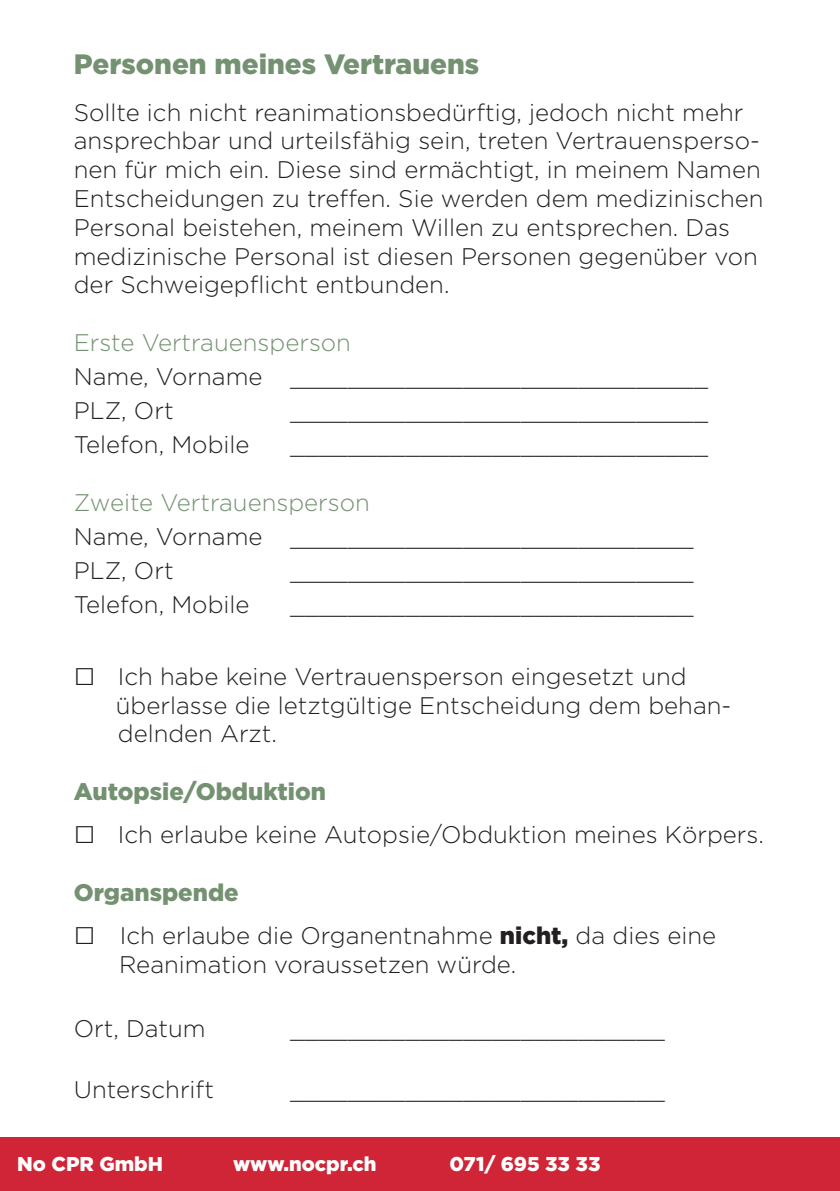
<style>
.page{position:relative;width:840px;height:1191px;background:#fff}
.page>*{position:absolute;margin:0;border:0;box-sizing:border-box;transform-origin:0 0}
.t1{font:900 28px "Gotham";color:#749171}
.t2{font:300 24px/28.8px "Gotham";color:#231f20}
.t3{font:300 24px "Gotham";color:#749171}
.t4{font:900 24px "Gotham";color:#749171}
.t5{font:900 20px "Gotham";color:#fff}
.s1{font-family:"Arial";font-weight:400;font-size:36px}
.s2{font-weight:900}
</style>
<div class="page">
<div style="left:0;top:1137px;width:839px;height:54px;background:#cf2536"></div>
<p class="t1" style="left:74px;top:48px;width:407px">Personen meines Vertrauens</p>
<p class="t2" style="left:74px;top:97px;width:691px">Sollte ich nicht reanimationsbedürftig, jedoch nicht mehr ansprechbar und urteilsfähig sein, treten Vertrauensperso&shy;nen für mich ein. Diese sind ermächtigt, in meinem Namen Entscheidungen zu treffen. Sie werden dem medizinischen Personal beistehen, meinem Willen zu entsprechen. Das medizinische Personal ist diesen Personen gegenüber von der Schweigepflicht entbunden.</p>
<p class="t3" style="left:74px;top:329px;width:278px">Erste Vertrauensperson</p>
<p class="t2" style="left:74px;top:359px;width:635px;line-height:34px">Name, Vorname _____________________________<br>PLZ, Ort</p>
<p class="t2" style="left:290px;top:396px;width:419px">_____________________________</p>
<p class="t2" style="left:74px;top:430px;width:177px">Telefon, Mobile</p>
<p class="t2" style="left:290px;top:430px;width:419px">_____________________________</p>
<p class="t3" style="left:74px;top:489px;width:297px">Zweite Vertrauensperson</p>
<p class="t2" style="left:74px;top:519px;width:621px;line-height:34px">Name, Vorname ____________________________<br>PLZ, Ort</p>
<p class="t2" style="left:290px;top:555px;width:405px">____________________________</p>
<p class="t2" style="left:74px;top:589px;width:177px">Telefon, Mobile</p>
<p class="t2" style="left:290px;top:589px;width:405px">____________________________</p>
<p class="t2" style="left:116px;top:661px;width:616px;text-indent:-42px"><span class="s1">□</span> Ich habe keine Vertrauensperson eingesetzt und überlasse die letztgültige Entscheidung dem behan&shy;delnden Arzt.</p>
<p class="t4" style="left:74px;top:777px;width:254px">Autopsie/Obduktion</p>
<p class="t2" style="left:74px;top:820px;width:691px"><span class="s1">□</span> Ich erlaube keine Autopsie/Obduktion meines Körpers.</p>
<p class="t4" style="left:74px;top:878px;width:166px">Organspende</p>
<p class="t2" style="left:119px;top:921px;width:598px;text-indent:-45px"><span class="s1">□</span> Ich erlaube die Organentnahme <span class="s2">nicht,</span> da dies eine<br>Reanimation voraussetzen würde.</p>
<p class="t2" style="left:74px;top:1014px;width:133px">Ort, Datum</p>
<p class="t2" style="left:74px;top:1074px;width:142px">Unterschrift</p>
<p class="t2" style="left:290px;top:1014px;width:376px">__________________________</p>
<p class="t2" style="left:290px;top:1074px;width:376px">__________________________</p>
<p class="t5" style="left:17px;top:1152px;width:147px">No CPR GmbH</p>
<p class="t5" style="left:233px;top:1152px;width:145px">www.nocpr.ch</p>
<p class="t5" style="left:449px;top:1152px;width:152px">071/ 695 33 33</p>
</div>
